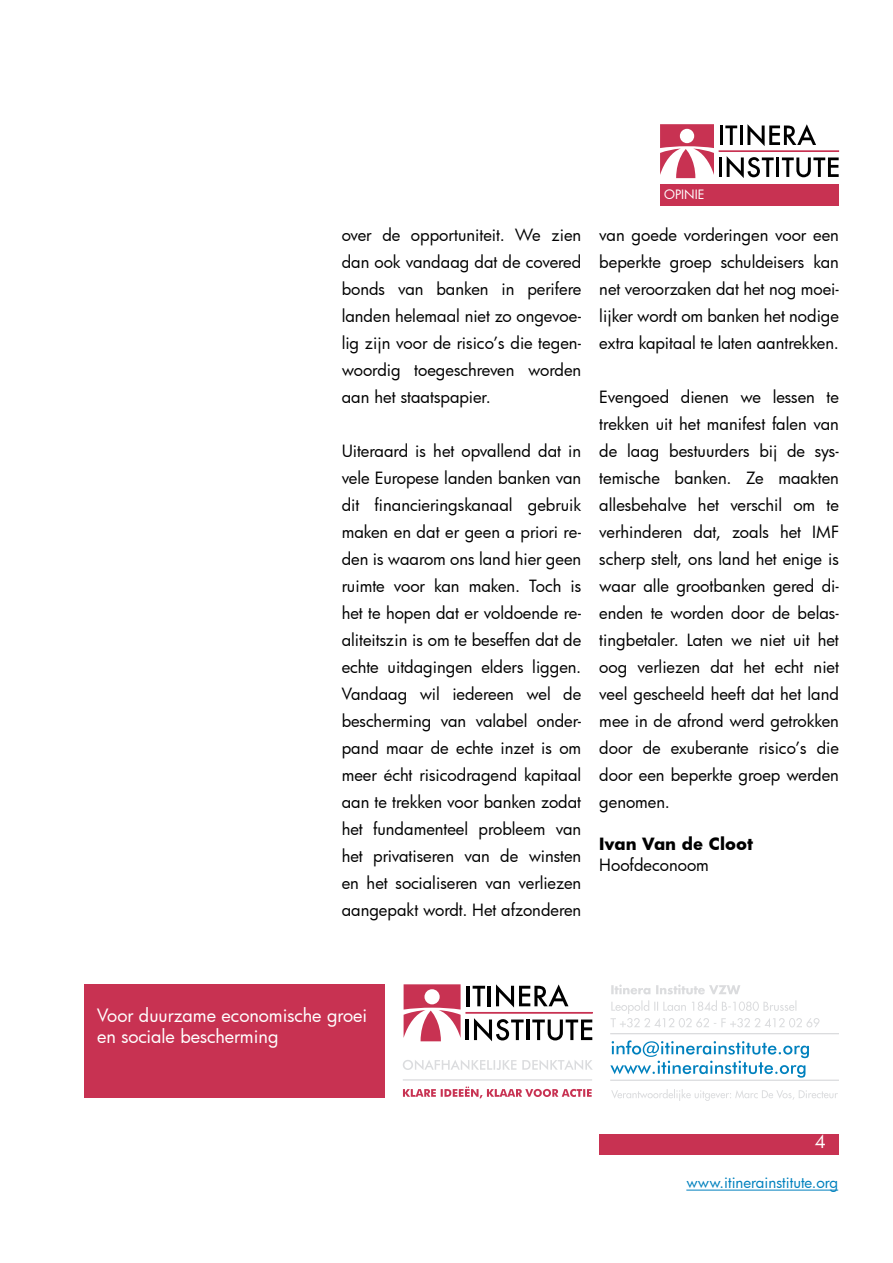
<style>
.page{position:relative;width:893px;height:1263px;background:#fff}
.page>*{position:absolute;margin:0;border:0;box-sizing:border-box;transform-origin:0 0}
.t1{font:18px/21.6px "Futura";color:#fff}
.t2{font:16.5px/27px "Futura";letter-spacing:-.005em;color:#000;text-align:justify}
.t3{font:700 16.5px "Futura";color:#000}
.t4{font:15px "Futura";color:#0081be}
.t5{font:12.6px "Futura";color:#fff}
</style>
<div class="page">
<svg style="left:660px;top:124px;width:54px;height:54px"></svg>
<hr style="left:720px;top:126px;width:3px;height:19px;background:#000">
<svg style="left:725px;top:126px;width:12px;height:19px"></svg>
<hr style="left:740px;top:126px;width:3px;height:19px;background:#000">
<svg style="left:747px;top:124px;width:69px;height:22px"></svg>
<hr style="left:719px;top:157px;width:3px;height:20px;background:#000">
<svg style="left:727px;top:156px;width:47px;height:22px"></svg>
<hr style="left:776px;top:157px;width:3px;height:20px;background:#000">
<svg style="left:782px;top:157px;width:57px;height:20px"></svg>
<div style="left:719px;top:150px;width:120px;height:2px;border:1px solid #c83252"></div>
<div style="left:660px;top:184px;width:179px;height:22px;background:#c83252"></div>
<div style="left:600px;top:1134px;width:239px;height:21px;background:#c83252"></div>
<hr style="left:686px;top:1189px;width:152px;height:1px;background:#0081be">
<div style="left:84px;top:984px;width:300px;height:114px;background:#c83252"></div>
<hr style="left:610px;top:1079px;width:229px;height:2px;background:#dbdcde">
<hr style="left:610px;top:1033px;width:229px;height:1px;background:#dbdcde">
<svg style="left:611px;top:1089px;width:227px;height:12px"></svg>
<svg style="left:610px;top:1040px;width:199px;height:38px"></svg>
<svg style="left:610px;top:1000px;width:209px;height:27px"></svg>
<svg style="left:611px;top:984px;width:129px;height:10px"></svg>
<svg style="left:404px;top:984px;width:57px;height:57px"></svg>
<hr style="left:467px;top:986px;width:3px;height:20px;background:#000">
<svg style="left:473px;top:986px;width:12px;height:20px"></svg>
<hr style="left:488px;top:986px;width:3px;height:20px;background:#000">
<svg style="left:496px;top:984px;width:72px;height:23px"></svg>
<hr style="left:466px;top:1019px;width:3px;height:21px;background:#000">
<svg style="left:474px;top:1018px;width:50px;height:23px"></svg>
<hr style="left:526px;top:1019px;width:3px;height:21px;background:#000">
<svg style="left:532px;top:1019px;width:60px;height:21px"></svg>
<div style="left:466px;top:1012px;width:127px;height:1px;border:1px solid #c83252"></div>
<hr style="left:403px;top:1079px;width:189px;height:1px;background:#dbdcde">
<svg style="left:403px;top:1060px;width:190px;height:10px"></svg>
<svg style="left:403px;top:1086px;width:189px;height:12px"></svg>
<p class="t2" style="left:342px;top:223px;width:241px">over de opportuniteit. We zien dan ook vandaag dat de covered bonds van banken in perifere landen helemaal niet zo ongevoe&shy;lig zijn voor de risico’s die tegen&shy;woordig toegeschreven worden aan het staatspapier.</p>
<p class="t2" style="left:342px;top:439px;width:241px">Uiteraard is het opvallend dat in vele Europese landen banken van dit financieringskanaal gebruik maken en dat er geen a priori re&shy;den is waarom ons land hier geen ruimte voor kan maken. Toch is het te hopen dat er voldoende re&shy;aliteitszin is om te beseffen dat de echte uitdagingen elders liggen.<br>Vandaag wil iedereen wel de bescherming van valabel onder&shy;pand maar de echte inzet is om meer écht risicodragend kapitaal aan te trekken voor banken zodat het fundamenteel probleem van het privatiseren van de winsten en het socialiseren van verliezen aangepakt wordt. Het afzonderen</p>
<p class="t5" style="left:664px;top:189px;width:42px">OPINIE</p>
<p class="t2" style="left:599px;top:223px;width:241px">van goede vorderingen voor een beperkte groep schuldeisers kan net veroorzaken dat het nog moei&shy;lijker wordt om banken het nodige extra kapitaal te laten aantrekken.</p>
<p class="t2" style="left:599px;top:384px;width:241px">Evengoed dienen we lessen te trekken uit het manifest falen van de laag bestuurders bij de sys&shy;temische banken. Ze maakten allesbehalve het verschil om te verhinderen dat, zoals het IMF scherp stelt, ons land het enige is waar alle grootbanken gered di&shy;enden te worden door de belas&shy;tingbetaler. Laten we niet uit het oog verliezen dat het echt niet veel gescheeld heeft dat het land mee in de afrond werd getrokken door de exuberante risico’s die door een beperkte groep werden genomen.</p>
<p class="t3" style="left:599px;top:836px;width:155px">Ivan Van de Cloot</p>
<p class="t2" style="left:599px;top:852px;width:111px">Hoofdeconoom</p>
<p class="t1" style="left:97px;top:1006px;width:271px">Voor duurzame economische groei en sociale bescherming</p>
<p class="t1" style="left:815px;top:1132px;width:13px">4</p>
<p class="t4" style="left:686px;top:1175px;width:153px">www.itinerainstitute.org</p>
</div>
